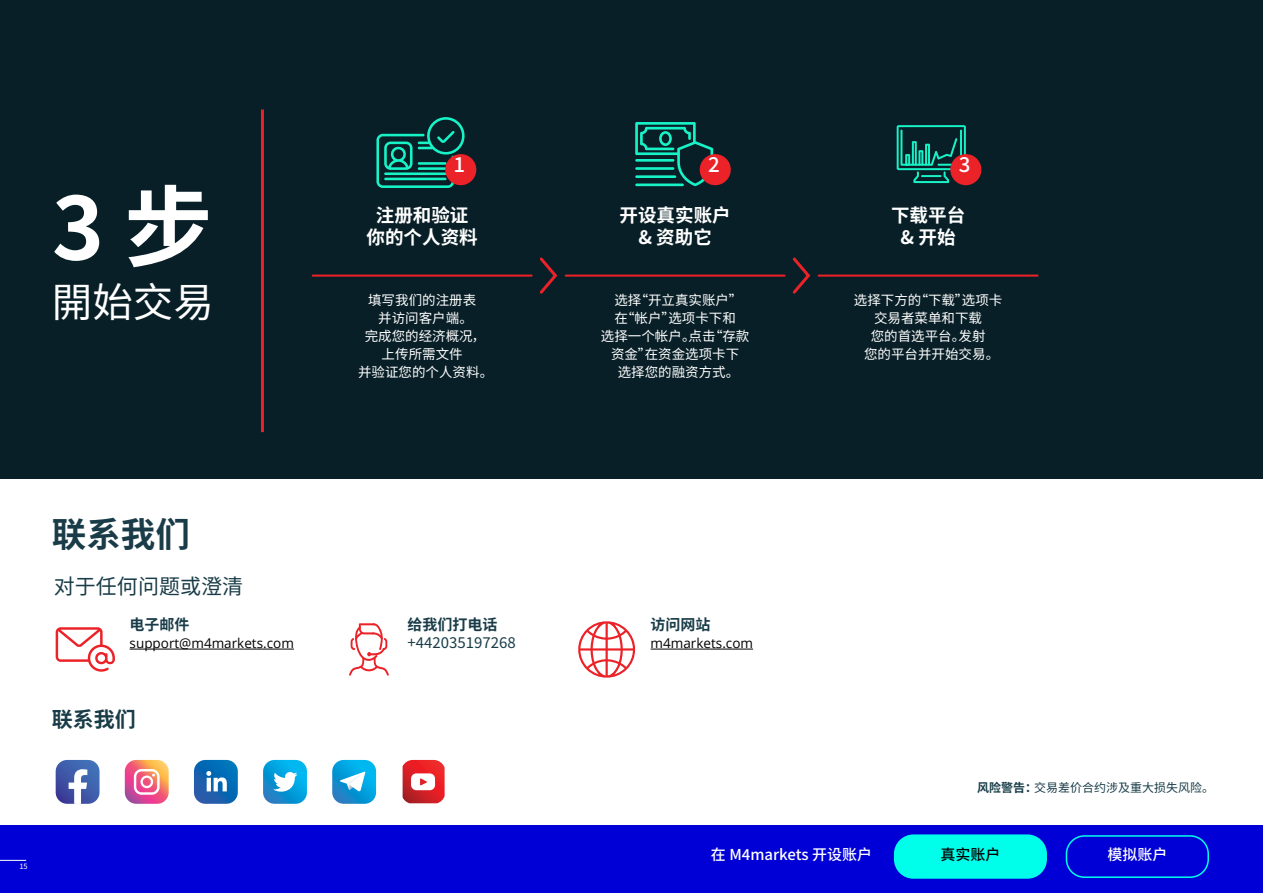
<style>
.page{position:relative;width:1263px;height:893px;background:#fff}
.page>*{position:absolute;margin:0;border:0;box-sizing:border-box;transform-origin:0 0}
.t1{font:700 88.5px "Noto Sans SC";color:#fff}
.t2{font:40.5px "Noto Sans SC";color:#fff}
.t3{font:700 34.5px "Noto Sans SC";color:#193c48}
.t4{font:21px "Noto Sans SC";color:#193c48}
.t5{font:700 21px "Noto Sans SC";color:#193c48}
.t6{font:500 20.55px "Noto Sans SC";color:#fff}
.t7{font:700 18.6px/22.6px "Noto Sans SC";color:#fff;text-align:center}
.t8{font:500 15px "Noto Sans SC";color:#fff}
.t9{font:700 15px "Noto Sans SC";color:#193c48}
.t10{font:15px "Noto Sans SC";color:#193c48}
.t11{font:500 15px "Noto Sans SC";color:#000}
.t12{font:13.5px/18px "Noto Sans SC";color:#fff;text-align:center}
.t13{font:13.5px "Open Sans";color:#000}
.t14{font:12px "Noto Sans SC";color:#193c48}
.t15{font:7.5px "Noto Sans SC";color:#fff}
.s1{font-weight:700}
</style>
<div class="page">
<div style="left:0;top:825px;width:1263px;height:68px;background:#0000d6"></div>
<svg style="left:0;top:860px;width:26px;height:1px"></svg>
<div style="left:1066px;top:835px;width:143px;height:43px;border:2px solid #00ffea;border-radius:18px"></div>
<div style="left:895px;top:836px;width:150px;height:41px;background:#00ffea;border-radius:18px"></div>
<div style="left:894px;top:834px;width:153px;height:45px;border:3px solid #00ffea;border-radius:18px"></div>
<div style="left:0;top:0;width:1263px;height:479px;background:#081f27"></div>
<hr style="left:313px;top:275px;width:219px;height:2px;background:#eb2227">
<hr style="left:566px;top:275px;width:218px;height:2px;background:#eb2227">
<hr style="left:819px;top:275px;width:218px;height:2px;background:#eb2227">
<svg style="left:539px;top:257px;width:19px;height:37px"></svg>
<svg style="left:792px;top:257px;width:19px;height:37px"></svg>
<svg style="left:376px;top:117px;width:89px;height:71px"></svg>
<svg style="left:635px;top:122px;width:78px;height:64px"></svg>
<svg style="left:897px;top:125px;width:69px;height:58px"></svg>
<div style="left:445px;top:154px;width:31px;height:31px;background:#eb2227;border-radius:50%"></div>
<div style="left:700px;top:154px;width:31px;height:31px;background:#eb2227;border-radius:50%"></div>
<div style="left:950px;top:154px;width:31px;height:31px;background:#eb2227;border-radius:50%"></div>
<svg style="left:56px;top:627px;width:59px;height:45px"></svg>
<hr style="left:130px;top:649px;width:164px;height:1px;background:#000">
<hr style="left:651px;top:649px;width:102px;height:1px;background:#000">
<svg style="left:349px;top:623px;width:40px;height:53px"></svg>
<svg style="left:578px;top:621px;width:58px;height:57px"></svg>
<svg style="left:263px;top:760px;width:44px;height:44px"></svg>
<svg style="left:125px;top:760px;width:44px;height:44px;background:#ee8a93"></svg>
<svg style="left:56px;top:760px;width:44px;height:44px"></svg>
<svg style="left:194px;top:760px;width:44px;height:44px;background:#3780bf"></svg>
<svg style="left:332px;top:760px;width:44px;height:44px"></svg>
<svg style="left:403px;top:760px;width:42px;height:43px"></svg>
<hr style="left:261px;top:110px;width:3px;height:322px;background:#eb2227">
<h1 class="t1" style="left:52px;top:177px;width:162px">3步</h1>
<h2 class="t2" style="left:52px;top:279px;width:164px">開始交易</h2>
<h3 class="t3" style="left:52px;top:515px;width:139px">联系我们</h3>
<h3 class="t4" style="left:54px;top:574px;width:190px">对于任何问题或澄清</h3>
<p class="t9" style="left:130px;top:616px;width:61px">电子邮件</p>
<p class="t13" style="left:130px;top:634px;width:166px">support@m4markets.com</p>
<h3 class="t5" style="left:52px;top:707px;width:85px">联系我们</h3>
<p class="t15" style="left:19px;top:862px;width:10px">15</p>
<h3 class="t6" style="left:454px;top:153px;width:13px">1</h3>
<h3 class="t6" style="left:708px;top:153px;width:13px">2</h3>
<h3 class="t6" style="left:959px;top:153px;width:13px">3</h3>
<h3 class="t7" style="left:367px;top:204px;width:113px">注册和验证你的个人资料</h3>
<p class="t12" style="left:358px;top:291px;width:137px">填写我们的注册表<br>并访问客户端。<br>完成您的经济概况，上传所需文件<br>并验证您的个人资料。</p>
<h3 class="t7" style="left:619px;top:204px;width:113px">开设真实账户&amp; 资助它</h3>
<p class="t12" style="left:601px;top:291px;width:150px">选择“开立真实账户”在“帐户”选项卡下和<br>选择一个帐户。点击“存款资金”在资金选项卡下<br>选择您的融资方式。</p>
<h3 class="t7" style="left:891px;top:204px;width:76px">下载平台&amp; 开始</h3>
<p class="t12" style="left:854px;top:291px;width:150px">选择下方的“下载”选项卡交易者菜单和下载<br>您的首选平台。发射<br>您的平台并开始交易。</p>
<p class="t9" style="left:408px;top:616px;width:91px">给我们打电话</p>
<p class="t10" style="left:408px;top:634px;width:110px">+442035197268</p>
<p class="t9" style="left:651px;top:616px;width:61px">访问网站</p>
<p class="t13" style="left:651px;top:634px;width:104px">m4markets.com</p>
<p class="t14" style="left:977px;top:781px;width:238px"><span class="s1">风险警告：</span>交易差价合约涉及重大损失风险。</p>
<p class="t8" style="left:711px;top:846px;width:163px">在 M4markets 开设账户</p>
<p class="t11" style="left:940px;top:846px;width:61px">真实账户</p>
<p class="t8" style="left:1107px;top:846px;width:61px">模拟账户</p>
</div>
